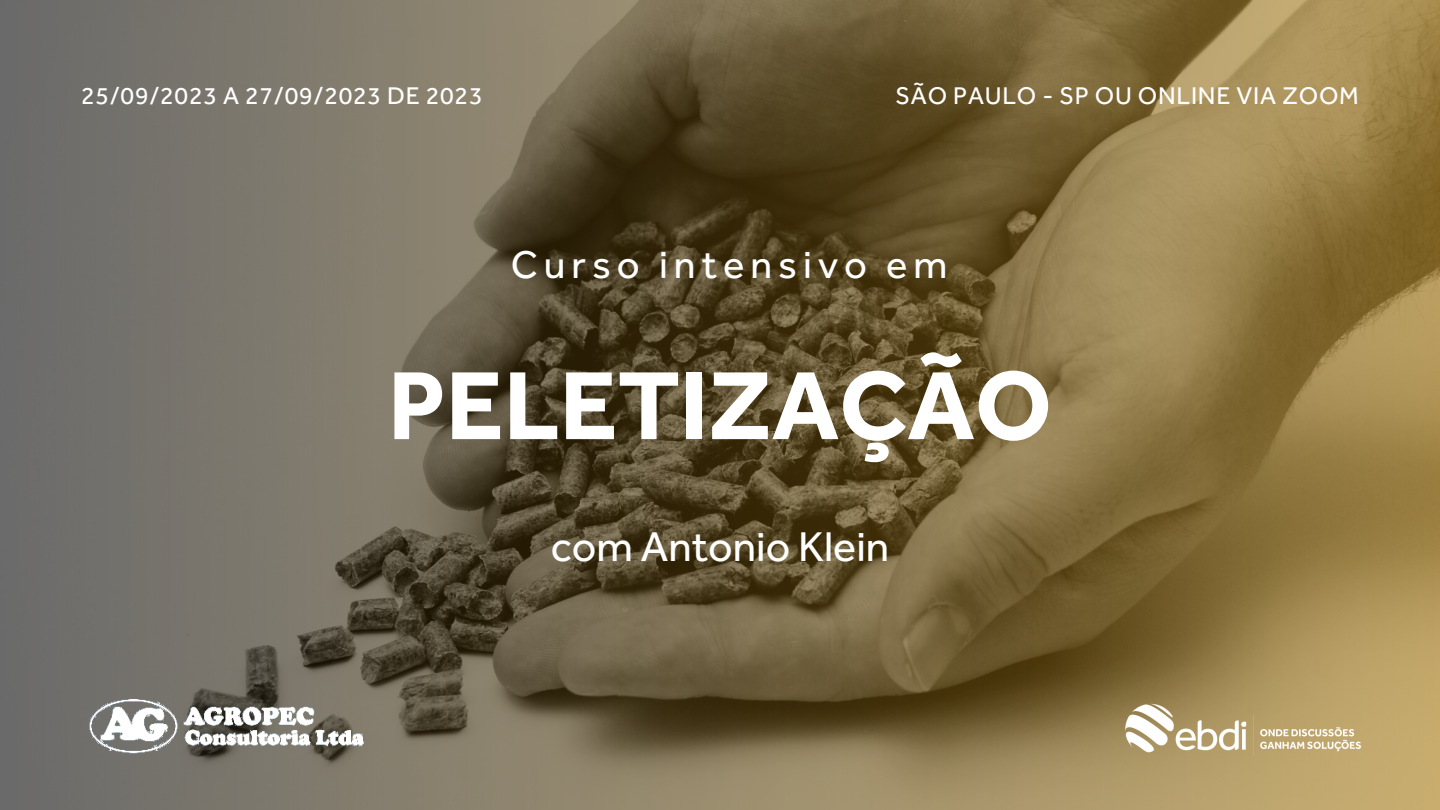
<style>
.page{position:relative;width:1440px;height:810px;background:#fff}
.page>*{position:absolute;margin:0;border:0;box-sizing:border-box;transform-origin:0 0}
.t1{font:700 100px "Effra";color:#fff}
.t2{font:43px "Effra";color:#fff}
.t3{font:40px "Effra";letter-spacing:.15em;color:#fff}
.t4{font:25px "Effra";letter-spacing:.03em;color:#fff}
</style>
<div class="page">
<img style="left:0;top:0;width:1440px;height:810px">
<img style="left:1091px;top:674px;width:314px;height:117px">
<img style="left:81px;top:687px;width:287px;height:75px">
<p class="t4" style="left:81px;top:80px;width:403px">25/09/2023 A 27/09/2023 DE 2023</p>
<p class="t4" style="left:896px;top:80px;width:465px">SÃO PAULO - SP OU ONLINE VIA ZOOM</p>
<p class="t3" style="left:511px;top:240px;width:438px">Curso intensivo em</p>
<p class="t1" style="left:388px;top:344px;width:666px">PELETIZAÇÃO</p>
<p class="t2" style="left:551px;top:520px;width:340px">com Antonio Klein</p>
</div>
